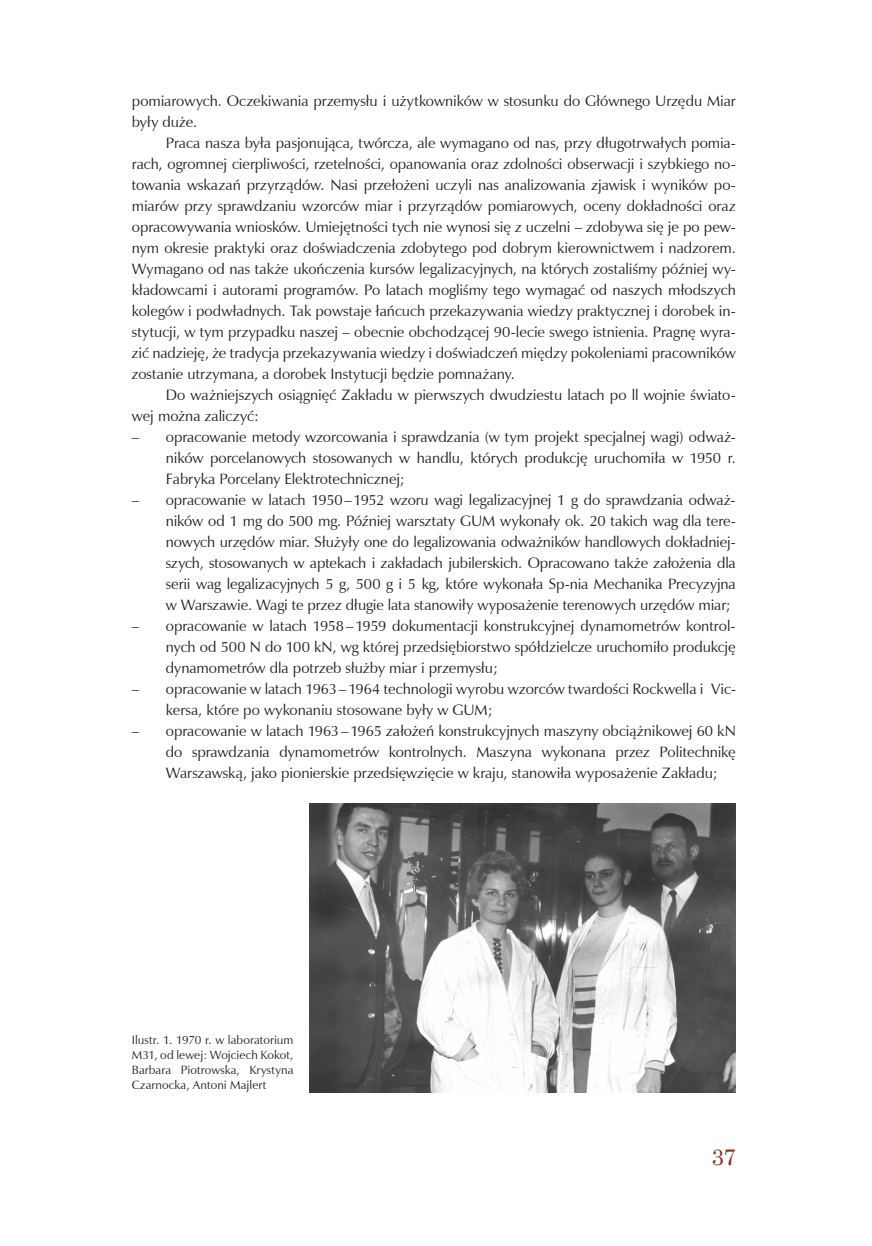
<style>
.page{position:relative;width:872px;height:1246px;background:#fff}
.page>*{position:absolute;margin:0;border:0;box-sizing:border-box;transform-origin:0 0}
.t1{font:22.5px "Century Schoolbook";color:#882c1b}
.t2{font:15px/21px "Zapf Humanist 601 L2";letter-spacing:-.005em;color:#231f20}
.t3{font:12px/15px "Zapf Humanist 601 L2";letter-spacing:.01em;color:#231f20;text-align:justify}
</style>
<div class="page">
<img style="left:310px;top:804px;width:426px;height:289px">
<p class="t2" style="left:132px;top:90px;width:605px">pomiarowych. Oczekiwania przemysłu i użytkowników w stosunku do Głównego Urzędu Miar były duże.</p>
<p class="t2" style="left:132px;top:132px;width:605px;text-align:justify;text-indent:34px">Praca nasza była pasjonująca, twórcza, ale wymagano od nas, przy długotrwałych pomia&shy;rach, ogromnej cierpliwości, rzetelności, opanowania oraz zdolności obserwacji i szybkiego no&shy;towania wskazań przyrządów. Nasi przełożeni uczyli nas analizowania zjawisk i wyników po&shy;miarów przy sprawdzaniu wzorców miar i przyrządów pomiarowych, oceny dokładności oraz opracowywania wniosków. Umiejętności tych nie wynosi się z uczelni – zdobywa się je po pew&shy;nym okresie praktyki oraz doświadczenia zdobytego pod dobrym kierownictwem i nadzorem.<br>Wymagano od nas także ukończenia kursów legalizacyjnych, na których zostaliśmy później wy&shy;kładowcami i autorami programów. Po latach mogliśmy tego wymagać od naszych młodszych kolegów i podwładnych. Tak powstaje łańcuch przekazywania wiedzy praktycznej i dorobek in&shy;stytucji, w tym przypadku naszej – obecnie obchodzącej 90-lecie swego istnienia. Pragnę wyra&shy;zić nadzieję, że tradycja przekazywania wiedzy i doświadczeń między pokoleniami pracowników zostanie utrzymana, a dorobek Instytucji będzie pomnażany.</p>
<p class="t2" style="left:132px;top:384px;width:605px;text-indent:34px">Do ważniejszych osiągnięć Zakładu w pierwszych dwudziestu latach po ll wojnie świato&shy;wej można zaliczyć:</p>
<p class="t2" style="left:132px;top:426px;width:605px">– opracowanie metody wzorcowania i sprawdzania (w tym projekt specjalnej wagi) odważ-</p>
<p class="t2" style="left:166px;top:447px;width:571px">ników porcelanowych stosowanych w handlu, których produkcję uruchomiła w 1950 r.<br>Fabryka Porcelany Elektrotechnicznej;</p>
<p class="t2" style="left:166px;top:489px;width:571px;text-align:justify;text-indent:-34px">– opracowanie w latach 1950–1952 wzoru wagi legalizacyjnej 1 g do sprawdzania odważ&shy;ników od 1 mg do 500 mg. Później warsztaty GUM wykonały ok. 20 takich wag dla tere&shy;nowych urzędów miar. Służyły one do legalizowania odważników handlowych dokładniej&shy;szych, stosowanych w aptekach i zakładach jubilerskich. Opracowano także założenia dla serii wag legalizacyjnych 5 g, 500 g i 5 kg, które wykonała Sp-nia Mechanika Precyzyjna w Warszawie. Wagi te przez długie lata stanowiły wyposażenie terenowych urzędów miar;</p>
<p class="t2" style="left:166px;top:615px;width:571px;text-align:justify;text-indent:-34px">– opracowanie w latach 1958– 1959 dokumentacji konstrukcyjnej dynamometrów kontrol&shy;nych od 500 N do 100 kN, wg której przedsiębiorstwo spółdzielcze uruchomiło produkcję dynamometrów dla potrzeb służby miar i przemysłu;</p>
<p class="t2" style="left:166px;top:678px;width:572px;text-indent:-34px">– opracowanie w latach 1963– 1964 technologii wyrobu wzorców twardości Rockwella i Vic&shy;kersa, które po wykonaniu stosowane były w GUM;</p>
<p class="t2" style="left:166px;top:720px;width:571px;text-align:justify;text-indent:-34px">– opracowanie w latach 1963– 1965 założeń konstrukcyjnych maszyny obciążnikowej 60 kN do sprawdzania dynamometrów kontrolnych. Maszyna wykonana przez Politechnikę Warszawską, jako pionierskie przedsięwzięcie w kraju, stanowiła wyposażenie Zakładu;</p>
<p class="t3" style="left:132px;top:1032px;width:163px">Ilustr. 1. 1970 r. w laboratorium M31, od lewej: Wojciech Kokot, Barbara Piotrowska, Krystyna Czarnocka, Antoni Majlert</p>
<h1 class="t1" style="left:711px;top:1138px;width:26px">37</h1>
</div>
